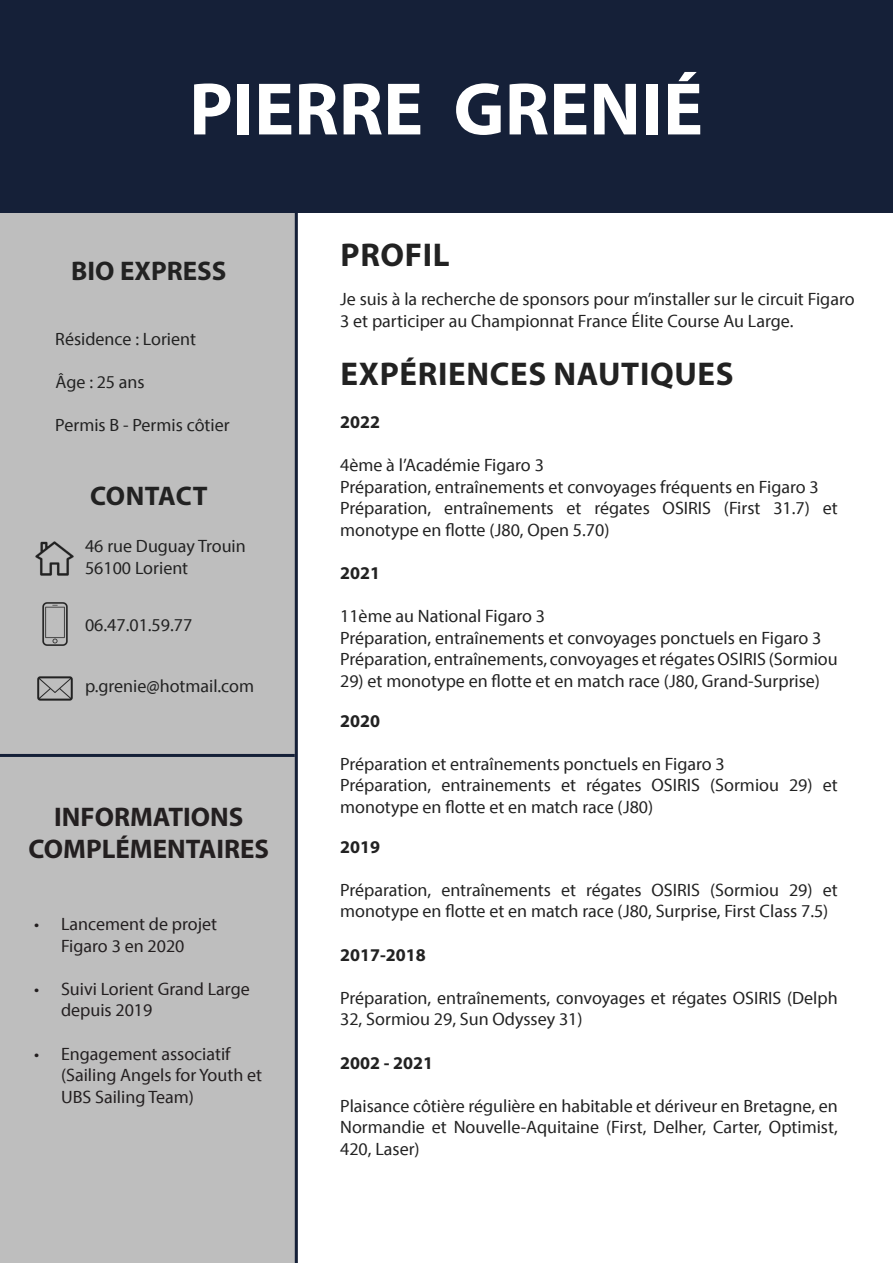
<style>
.page{position:relative;width:893px;height:1263px;background:#fff}
.page>*{position:absolute;margin:0;border:0;box-sizing:border-box;transform-origin:0 0}
.t1{font:700 75px "Myriad Pro";color:#fff}
.t2{font:700 33px "Myriad Pro";letter-spacing:.02em;color:#222}
.t3{font:700 27px/32.4px "Myriad Pro";color:#231f20;text-align:center}
.t4{font:700 27px "Myriad Pro";color:#222}
.t5{font:18px/21.6px "Myriad Pro";color:#222}
.t6{font:18px/21.6px "Myriad Pro";color:#231f20}
.t7{font:700 18px "Myriad Pro";color:#222}
</style>
<div class="page">
<div style="left:0;top:0;width:298px;height:1263px;background:#bebebe"></div>
<div style="left:0;top:0;width:893px;height:213px;background:#152038"></div>
<img style="left:42px;top:602px;width:26px;height:44px">
<img style="left:36px;top:542px;width:38px;height:34px">
<img style="left:37px;top:676px;width:36px;height:25px">
<hr style="left:295px;top:213px;width:3px;height:1050px;background:#152038">
<hr style="left:0;top:754px;width:295px;height:3px;background:#152038">
<h1 class="t1" style="left:189px;top:60px;width:515px">PIERRE GRENIÉ</h1>
<h3 class="t4" style="left:71px;top:253px;width:157px">BIO EXPRESS</h3>
<p class="t5" style="left:55px;top:328px;width:142px">Résidence : Lorient</p>
<p class="t5" style="left:55px;top:371px;width:91px">Âge : 25 ans</p>
<p class="t5" style="left:55px;top:414px;width:176px">Permis B - Permis côtier</p>
<h3 class="t4" style="left:90px;top:478px;width:119px">CONTACT</h3>
<p class="t5" style="left:85px;top:535px;width:162px">46 rue Duguay Trouin<br>56100 Lorient</p>
<p class="t5" style="left:85px;top:614px;width:109px">06.47.01.59.77</p>
<p class="t5" style="left:85px;top:675px;width:171px">p.grenie@hotmail.com</p>
<h3 class="t3" style="left:29px;top:799px;width:242px">INFORMATIONS<br>COMPLÉMENTAIRES</h3>
<p class="t6" style="left:34px;top:913px;width:185px;text-align:center">• Lancement de projet<br>Figaro 3 en 2020</p>
<p class="t6" style="left:61px;top:978px;width:190px;text-indent:-27px">• Suivi Lorient Grand Large depuis 2019</p>
<p class="t6" style="left:61px;top:1042px;width:203px;text-indent:-27px">• Engagement associatif (Sailing Angels for Youth et<br>UBS Sailing Team)</p>
<h2 class="t2" style="left:340px;top:233px;width:111px">PROFIL</h2>
<p class="t5" style="left:340px;top:288px;width:516px">Je suis à la recherche de sponsors pour m’installer sur le circuit Figaro<br>3 et participer au Championnat France Élite Course Au Large.</p>
<h2 class="t2" style="left:340px;top:352px;width:395px">EXPÉRIENCES NAUTIQUES</h2>
<p class="t7" style="left:340px;top:410px;width:41px">2022</p>
<p class="t5" style="left:340px;top:454px;width:499px">4ème à l’Académie Figaro 3<br>Préparation, entraînements et convoyages fréquents en Figaro 3<br>Préparation, entraînements et régates OSIRIS (First 31.7) et monotype en flotte (J80, Open 5.70)</p>
<p class="t7" style="left:340px;top:561px;width:41px">2021</p>
<p class="t5" style="left:340px;top:605px;width:499px">11ème au National Figaro 3<br>Préparation, entraînements et convoyages ponctuels en Figaro 3<br>Préparation, entraînements, convoyages et régates OSIRIS (Sormiou</p>
<p class="t5" style="left:340px;top:670px;width:481px">29) et monotype en flotte et en match race (J80, Grand-Surprise)</p>
<p class="t7" style="left:340px;top:709px;width:41px">2020</p>
<p class="t5" style="left:340px;top:753px;width:499px">Préparation et entraînements ponctuels en Figaro 3<br>Préparation, entrainements et régates OSIRIS (Sormiou 29) et monotype en flotte et en match race (J80)</p>
<p class="t7" style="left:340px;top:835px;width:41px">2019</p>
<p class="t5" style="left:340px;top:879px;width:499px">Préparation, entraînements et régates OSIRIS (Sormiou 29) et monotype en flotte et en match race (J80, Surprise, First Class 7.5)</p>
<p class="t7" style="left:340px;top:943px;width:87px">2017-2018</p>
<p class="t5" style="left:340px;top:987px;width:499px">Préparation, entraînements, convoyages et régates OSIRIS (Delph<br>32, Sormiou 29, Sun Odyssey 31)</p>
<p class="t7" style="left:340px;top:1051px;width:94px">2002 - 2021</p>
<p class="t5" style="left:340px;top:1095px;width:499px;text-align:justify">Plaisance côtière régulière en habitable et dériveur en Bretagne, en Normandie et Nouvelle-Aquitaine (First, Delher, Carter, Optimist, 420, Laser)</p>
</div>
